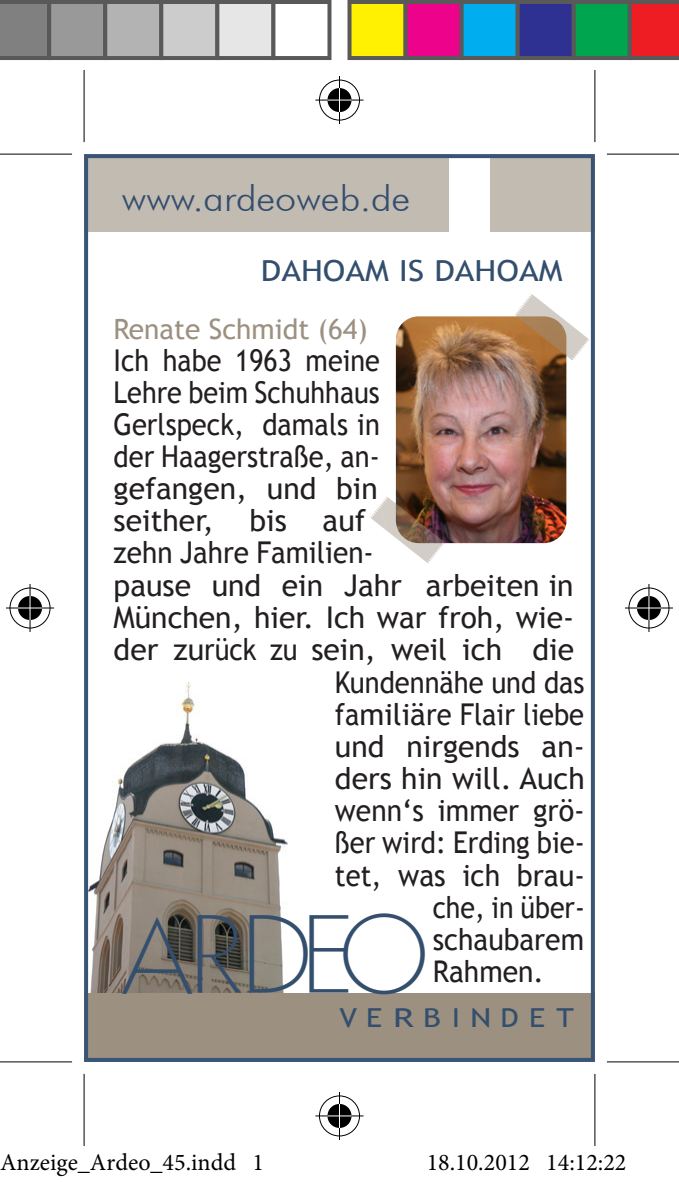
<style>
.page{position:relative;width:679px;height:1182px;background:#fff}
.page>*{position:absolute;margin:0;border:0;box-sizing:border-box;transform-origin:0 0}
.t1{font:37.6px "Coffee Shop";color:#344e6d}
.t2{font:300 36px "Futura BT";color:#344e6d;scale:1.05 1}
.t3{font:30px/32px "Trebuchet MS";color:#231f20}
.t4{font:30px/32px "Trebuchet MS";color:#231f20;text-align:justify;scale:.9 1}
.t5{font:30px/32px "Trebuchet MS";color:#231f20;scale:.91 1}
.t6{font:30px "Trebuchet MS";color:#231f20;scale:.94 1}
.t7{font:29.2px "Trebuchet MS";color:#344e6d;scale:1.15 1}
.t8{font:28px "Trebuchet MS";color:#9c9081}
.t9{font:26px "Trebuchet MS";color:#344e6d;scale:1.15 1}
.t10{font:24px "Minion Pro";color:#000}
</style>
<div class="page">
<img style="left:89px;top:682px;width:199px;height:311px">
<div style="left:490px;top:154px;width:104px;height:77px;background:#c2bbb2"></div>
<div style="left:84px;top:154px;width:364px;height:77px;background:#c2bbb2"></div>
<div style="left:84px;top:993px;width:510px;height:68px;background:#9c9081"></div>
<img style="left:395px;top:316px;width:171px;height:227px">
<img style="left:370px;top:496px;width:74px;height:67px">
<svg style="left:514px;top:294px;width:75px;height:66px"></svg>
<div style="left:84px;top:154px;width:510px;height:907px;border:4px solid #395576"></div>
<div style="left:0;top:1059px;width:72px;height:5px;background:#979797"></div>
<div style="left:606px;top:1059px;width:72px;height:5px;background:#979797"></div>
<svg style="left:595px;top:70px;width:1px;height:72px"></svg>
<svg style="left:595px;top:1074px;width:1px;height:71px"></svg>
<hr style="left:0;top:153px;width:72px;height:2px;background:#000">
<hr style="left:606px;top:153px;width:72px;height:2px;background:#000">
<hr style="left:0;top:1060px;width:72px;height:2px;background:#000">
<hr style="left:606px;top:1060px;width:72px;height:2px;background:#000">
<hr style="left:83px;top:70px;width:2px;height:72px;background:#000">
<hr style="left:83px;top:1073px;width:2px;height:72px;background:#000">
<hr style="left:594px;top:70px;width:1px;height:72px;background:#000">
<hr style="left:594px;top:1073px;width:1px;height:72px;background:#000">
<div style="left:317px;top:78px;width:45px;height:45px;border:5px solid #fff;border-radius:50%"></div>
<div style="left:315px;top:98px;width:48px;height:5px;background:#fff"></div>
<div style="left:337px;top:76px;width:5px;height:48px;background:#fff"></div>
<div style="left:325px;top:86px;width:29px;height:29px;border:5px solid #fff;border-radius:50%"></div>
<div style="left:319px;top:80px;width:41px;height:41px;border:1px solid #000;border-radius:50%"></div>
<hr style="left:315px;top:99px;width:48px;height:2px;background:#000">
<hr style="left:338px;top:76px;width:2px;height:48px;background:#000">
<div style="left:327px;top:88px;width:24px;height:24px;background:#000;border-radius:50%"></div>
<hr style="left:327px;top:99px;width:24px;height:2px;background:#fff">
<hr style="left:338px;top:88px;width:2px;height:24px;background:#fff">
<div style="left:317px;top:1093px;width:45px;height:45px;border:5px solid #fff;border-radius:50%"></div>
<div style="left:315px;top:1113px;width:48px;height:5px;background:#8c8c8c"></div>
<div style="left:337px;top:1091px;width:5px;height:48px;background:#fff"></div>
<div style="left:325px;top:1101px;width:29px;height:29px;border:5px solid #fff;border-radius:50%"></div>
<div style="left:319px;top:1095px;width:41px;height:41px;border:1px solid #000;border-radius:50%"></div>
<hr style="left:315px;top:1114px;width:48px;height:2px;background:#000">
<hr style="left:338px;top:1091px;width:2px;height:48px;background:#000">
<div style="left:327px;top:1103px;width:24px;height:24px;background:#000;border-radius:50%"></div>
<hr style="left:327px;top:1114px;width:24px;height:2px;background:#fff">
<hr style="left:338px;top:1103px;width:2px;height:24px;background:#fff">
<div style="left:8px;top:585px;width:44px;height:45px;border:5px solid #fff;border-radius:50%"></div>
<svg style="left:6px;top:605px;width:48px;height:5px"></svg>
<hr style="left:28px;top:584px;width:4px;height:48px;background:#fff">
<div style="left:16px;top:593px;width:28px;height:29px;border:5px solid #fff;border-radius:50%"></div>
<div style="left:10px;top:587px;width:40px;height:41px;border:1px solid #000;border-radius:50%"></div>
<hr style="left:6px;top:607px;width:48px;height:1px;background:#000">
<hr style="left:29px;top:584px;width:2px;height:48px;background:#000">
<div style="left:18px;top:596px;width:24px;height:24px;background:#000;border-radius:50%"></div>
<svg style="left:18px;top:607px;width:24px;height:1px"></svg>
<hr style="left:29px;top:596px;width:2px;height:24px;background:#fff">
<div style="left:626px;top:585px;width:45px;height:45px;border:5px solid #fff;border-radius:50%"></div>
<svg style="left:625px;top:605px;width:47px;height:5px"></svg>
<svg style="left:646px;top:584px;width:5px;height:48px"></svg>
<div style="left:634px;top:593px;width:29px;height:29px;border:5px solid #fff;border-radius:50%"></div>
<div style="left:628px;top:587px;width:41px;height:41px;border:1px solid #000;border-radius:50%"></div>
<hr style="left:624px;top:607px;width:48px;height:1px;background:#000">
<hr style="left:648px;top:584px;width:1px;height:48px;background:#000">
<svg style="left:636px;top:596px;width:24px;height:24px"></svg>
<svg style="left:0;top:0;width:47px;height:60px;background:#7a7a7a"></svg>
<div style="left:49px;top:2px;width:56px;height:56px;background:#999"></div>
<div style="left:47px;top:0;width:60px;height:60px;border:4px solid #595959"></div>
<div style="left:105px;top:2px;width:56px;height:56px;background:#b3b3b3"></div>
<div style="left:103px;top:0;width:60px;height:60px;border:4px solid #595959"></div>
<div style="left:161px;top:2px;width:56px;height:56px;background:#ccc"></div>
<div style="left:159px;top:0;width:60px;height:60px;border:4px solid #595959"></div>
<div style="left:217px;top:2px;width:56px;height:56px;background:#e6e6e6"></div>
<div style="left:215px;top:0;width:60px;height:60px;border:4px solid #595959"></div>
<div style="left:271px;top:0;width:60px;height:60px;border:4px solid #595959"></div>
<div style="left:349px;top:2px;width:56px;height:56px;background:#fff101"></div>
<div style="left:347px;top:0;width:60px;height:60px;border:4px solid #595959"></div>
<div style="left:405px;top:2px;width:56px;height:56px;background:#ed028c"></div>
<div style="left:403px;top:0;width:60px;height:60px;border:4px solid #595959"></div>
<div style="left:461px;top:2px;width:56px;height:56px;background:#00aeef"></div>
<div style="left:459px;top:0;width:60px;height:60px;border:4px solid #595959"></div>
<div style="left:517px;top:2px;width:56px;height:56px;background:#2e3092"></div>
<div style="left:515px;top:0;width:60px;height:60px;border:4px solid #595959"></div>
<div style="left:573px;top:2px;width:56px;height:56px;background:#00a54f"></div>
<div style="left:571px;top:0;width:60px;height:60px;border:4px solid #595959"></div>
<svg style="left:627px;top:0;width:51px;height:60px;background:#cc2a2e"></svg>
<div style="left:138px;top:1158px;width:12px;height:12px;border:2px solid #fff;border-radius:50%"></div>
<div style="left:141px;top:1158px;width:7px;height:11px;border:2px solid #fff;border-radius:50%"></div>
<div style="left:466px;top:1153px;width:12px;height:17px;border:2px solid #fff;border-radius:50%"></div>
<div style="left:468px;top:1154px;width:8px;height:15px;border:2px solid #fff;border-radius:50%"></div>
<div style="left:495px;top:1153px;width:11px;height:17px;border:2px solid #fff;border-radius:50%"></div>
<div style="left:497px;top:1154px;width:7px;height:15px;border:2px solid #fff;border-radius:50%"></div>
<p class="t2" style="left:122px;top:176px;width:276px">www.ardeoweb.de</p>
<p class="t7" style="left:261px;top:254px;width:263px">DAHOAM IS DAHOAM</p>
<p class="t8" style="left:113px;top:313px;width:256px">Renate Schmidt (64)</p>
<p class="t4" style="left:113px;top:345px;width:297px">Ich habe 1963 meine Lehre beim Schuhhaus Gerlspeck, damals in der Haagerstraße, an-</p>
<p class="t3" style="left:113px;top:473px;width:266px">gefangen, und bin seither, bis auf zehn Jahre Familien-</p>
<p class="t3" style="left:113px;top:569px;width:461px">pause und ein Jahr arbeiten in</p>
<p class="t3" style="left:113px;top:601px;width:461px">München, hier. Ich war froh, wie&shy;der zurück zu sein, weil ich die</p>
<p class="t5" style="left:335px;top:667px;width:276px">Kundennähe und das familiäre Flair liebe</p>
<p class="t3" style="left:335px;top:731px;width:251px;text-align:justify">und nirgends an&shy;ders hin will. Auch wenn‘s immer grö&shy;ßer wird: Erding bie-</p>
<p class="t5" style="left:432px;top:859px;width:168px;text-align:justify;text-indent:-98px">tet, was ich brau&shy;che, in über&shy;schaubarem</p>
<p class="t6" style="left:432px;top:953px;width:120px">Rahmen.</p>
<p class="t1" style="left:131px;top:956px;width:301px">ARDEO</p>
<p class="t9" style="left:339px;top:1001px;width:205px">V E R BI N DET</p>
<p class="t10" style="left:0;top:1145px;width:265px">Anzeige_Ardeo_45.indd 1</p>
<p class="t10" style="left:426px;top:1145px;width:201px">18.10.2012 14:12:22</p>
</div>
